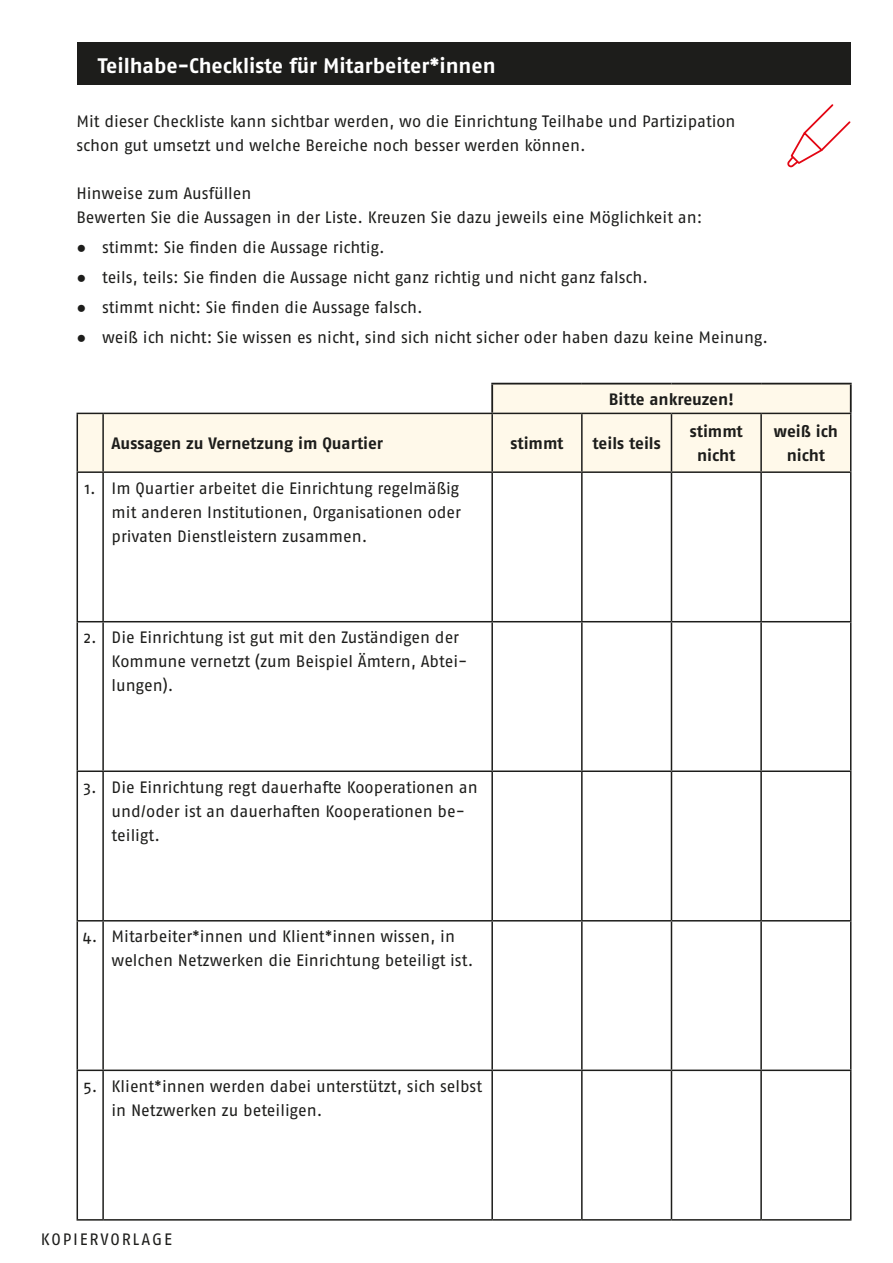
<style>
.page{position:relative;width:893px;height:1263px;background:#fff}
.page>*{position:absolute;margin:0;border:0;box-sizing:border-box;transform-origin:0 0}
.Balkentext{font:700 21px "Fago Pro";color:#fff}
.t1{font:16.5px/24px "Fago Pro";letter-spacing:-.005em;color:#1d1d1b}
.t2{font:700 16.5px/24px "Fago Pro";letter-spacing:-.005em;color:#1d1d1b;text-align:center}
.t3{font:16.5px "Fago Pro";letter-spacing:.11em;color:#1d1d1b}
.s1{font-family:"Arial"}
</style>
<div class="page">
<div style="left:77px;top:43px;width:773px;height:42px;background:#1d1d1b"></div>
<svg style="left:77px;top:384px;width:773px;height:87px;fill:#fff9ea"></svg>
<svg style="left:77px;top:413px;width:26px;height:1px"></svg>
<hr style="left:77px;top:414px;width:1px;height:57px;background:#1d1d1b">
<hr style="left:103px;top:413px;width:389px;height:1px;background:#1d1d1b">
<hr style="left:102px;top:414px;width:2px;height:57px;background:#1d1d1b">
<hr style="left:491px;top:414px;width:2px;height:57px;background:#1d1d1b">
<hr style="left:581px;top:414px;width:2px;height:57px;background:#1d1d1b">
<hr style="left:671px;top:414px;width:1px;height:57px;background:#1d1d1b">
<hr style="left:760px;top:414px;width:2px;height:57px;background:#1d1d1b">
<hr style="left:850px;top:414px;width:1px;height:57px;background:#1d1d1b">
<hr style="left:77px;top:471px;width:26px;height:2px;background:#1d1d1b">
<hr style="left:77px;top:473px;width:1px;height:148px;background:#1d1d1b">
<hr style="left:103px;top:471px;width:389px;height:2px;background:#1d1d1b">
<hr style="left:102px;top:473px;width:2px;height:148px;background:#1d1d1b">
<hr style="left:492px;top:471px;width:90px;height:2px;background:#1d1d1b">
<hr style="left:491px;top:473px;width:2px;height:148px;background:#1d1d1b">
<hr style="left:582px;top:471px;width:89px;height:2px;background:#1d1d1b">
<hr style="left:581px;top:473px;width:2px;height:148px;background:#1d1d1b">
<hr style="left:671px;top:471px;width:90px;height:2px;background:#1d1d1b">
<hr style="left:671px;top:473px;width:1px;height:148px;background:#1d1d1b">
<hr style="left:761px;top:471px;width:90px;height:2px;background:#1d1d1b">
<hr style="left:760px;top:473px;width:2px;height:148px;background:#1d1d1b">
<hr style="left:850px;top:473px;width:1px;height:148px;background:#1d1d1b">
<svg style="left:77px;top:621px;width:26px;height:1px"></svg>
<hr style="left:77px;top:622px;width:1px;height:148px;background:#1d1d1b">
<hr style="left:103px;top:621px;width:389px;height:1px;background:#1d1d1b">
<hr style="left:102px;top:622px;width:2px;height:148px;background:#1d1d1b">
<hr style="left:492px;top:621px;width:90px;height:1px;background:#1d1d1b">
<hr style="left:491px;top:622px;width:2px;height:148px;background:#1d1d1b">
<hr style="left:582px;top:621px;width:89px;height:1px;background:#1d1d1b">
<hr style="left:581px;top:622px;width:2px;height:148px;background:#1d1d1b">
<hr style="left:671px;top:621px;width:90px;height:1px;background:#1d1d1b">
<hr style="left:671px;top:622px;width:1px;height:148px;background:#1d1d1b">
<hr style="left:761px;top:621px;width:90px;height:1px;background:#1d1d1b">
<hr style="left:760px;top:622px;width:2px;height:148px;background:#1d1d1b">
<hr style="left:850px;top:622px;width:1px;height:148px;background:#1d1d1b">
<hr style="left:77px;top:770px;width:26px;height:2px;background:#1d1d1b">
<hr style="left:77px;top:772px;width:1px;height:148px;background:#1d1d1b">
<hr style="left:103px;top:770px;width:389px;height:2px;background:#1d1d1b">
<hr style="left:102px;top:772px;width:2px;height:148px;background:#1d1d1b">
<hr style="left:492px;top:770px;width:90px;height:2px;background:#1d1d1b">
<hr style="left:491px;top:772px;width:2px;height:148px;background:#1d1d1b">
<hr style="left:582px;top:770px;width:89px;height:2px;background:#1d1d1b">
<hr style="left:581px;top:772px;width:2px;height:148px;background:#1d1d1b">
<hr style="left:671px;top:770px;width:90px;height:2px;background:#1d1d1b">
<hr style="left:671px;top:772px;width:1px;height:148px;background:#1d1d1b">
<hr style="left:761px;top:770px;width:90px;height:2px;background:#1d1d1b">
<hr style="left:760px;top:772px;width:2px;height:148px;background:#1d1d1b">
<hr style="left:850px;top:772px;width:1px;height:148px;background:#1d1d1b">
<svg style="left:77px;top:920px;width:26px;height:1px"></svg>
<hr style="left:77px;top:921px;width:1px;height:148px;background:#1d1d1b">
<hr style="left:103px;top:920px;width:389px;height:1px;background:#1d1d1b">
<hr style="left:102px;top:921px;width:2px;height:148px;background:#1d1d1b">
<hr style="left:492px;top:920px;width:90px;height:1px;background:#1d1d1b">
<hr style="left:491px;top:921px;width:2px;height:148px;background:#1d1d1b">
<hr style="left:582px;top:920px;width:89px;height:1px;background:#1d1d1b">
<hr style="left:581px;top:921px;width:2px;height:148px;background:#1d1d1b">
<hr style="left:671px;top:920px;width:90px;height:1px;background:#1d1d1b">
<hr style="left:671px;top:921px;width:1px;height:148px;background:#1d1d1b">
<hr style="left:761px;top:920px;width:90px;height:1px;background:#1d1d1b">
<hr style="left:760px;top:921px;width:2px;height:148px;background:#1d1d1b">
<hr style="left:850px;top:921px;width:1px;height:148px;background:#1d1d1b">
<hr style="left:77px;top:1069px;width:26px;height:2px;background:#1d1d1b">
<hr style="left:77px;top:1071px;width:1px;height:148px;background:#1d1d1b">
<hr style="left:103px;top:1069px;width:389px;height:2px;background:#1d1d1b">
<hr style="left:102px;top:1071px;width:2px;height:148px;background:#1d1d1b">
<hr style="left:492px;top:1069px;width:90px;height:2px;background:#1d1d1b">
<hr style="left:491px;top:1071px;width:2px;height:148px;background:#1d1d1b">
<hr style="left:582px;top:1069px;width:89px;height:2px;background:#1d1d1b">
<hr style="left:581px;top:1071px;width:2px;height:148px;background:#1d1d1b">
<hr style="left:671px;top:1069px;width:90px;height:2px;background:#1d1d1b">
<hr style="left:671px;top:1071px;width:1px;height:148px;background:#1d1d1b">
<hr style="left:761px;top:1069px;width:90px;height:2px;background:#1d1d1b">
<hr style="left:760px;top:1071px;width:2px;height:148px;background:#1d1d1b">
<hr style="left:850px;top:1071px;width:1px;height:148px;background:#1d1d1b">
<svg style="left:77px;top:1219px;width:26px;height:1px"></svg>
<hr style="left:103px;top:1219px;width:389px;height:1px;background:#1d1d1b">
<hr style="left:492px;top:1219px;width:90px;height:1px;background:#1d1d1b">
<hr style="left:582px;top:1219px;width:89px;height:1px;background:#1d1d1b">
<hr style="left:671px;top:1219px;width:90px;height:1px;background:#1d1d1b">
<hr style="left:761px;top:1219px;width:90px;height:1px;background:#1d1d1b">
<hr style="left:492px;top:413px;width:90px;height:1px;background:#1d1d1b">
<hr style="left:582px;top:413px;width:89px;height:1px;background:#1d1d1b">
<hr style="left:671px;top:413px;width:90px;height:1px;background:#1d1d1b">
<hr style="left:761px;top:413px;width:90px;height:1px;background:#1d1d1b">
<hr style="left:491px;top:383px;width:91px;height:1px;background:#1d1d1b">
<hr style="left:491px;top:384px;width:2px;height:29px;background:#1d1d1b">
<hr style="left:582px;top:383px;width:89px;height:1px;background:#1d1d1b">
<hr style="left:671px;top:383px;width:90px;height:1px;background:#1d1d1b">
<hr style="left:761px;top:383px;width:91px;height:1px;background:#1d1d1b">
<hr style="left:850px;top:384px;width:2px;height:29px;background:#1d1d1b">
<svg style="left:788px;top:104px;width:63px;height:64px"></svg>
<p class="Balkentext" style="left:98px;top:53px;width:399px">Teilhabe-Checkliste für Mitarbeiter*innen</p>
<p class="t1" style="left:77px;top:109px;width:660px">Mit dieser Checkliste kann sichtbar werden, wo die Einrichtung Teilhabe und Partizipation schon gut umsetzt und welche Bereiche noch besser werden können.</p>
<p class="t1" style="left:77px;top:181px;width:176px">Hinweise zum Ausfüllen</p>
<p class="t1" style="left:77px;top:205px;width:627px">Bewerten Sie die Aussagen in der Liste. Kreuzen Sie dazu jeweils eine Möglichkeit an:</p>
<p class="t1" style="left:77px;top:235px;width:310px"><span class="s1">●</span> stimmt: Sie finden die Aussage richtig.</p>
<p class="t1" style="left:77px;top:265px;width:573px"><span class="s1">●</span> teils, teils: Sie finden die Aussage nicht ganz richtig und nicht ganz falsch.</p>
<p class="t1" style="left:77px;top:295px;width:348px"><span class="s1">●</span> stimmt nicht: Sie finden die Aussage falsch.</p>
<p class="t1" style="left:77px;top:325px;width:693px"><span class="s1">●</span> weiß ich nicht: Sie wissen es nicht, sind sich nicht sicher oder haben dazu keine Meinung.</p>
<p class="t2" style="left:609px;top:387px;width:127px">Bitte ankreuzen!</p>
<p class="t2" style="left:112px;top:432px;width:273px">Aussagen zu Vernetzung im Quartier</p>
<p class="t2" style="left:511px;top:432px;width:54px">stimmt</p>
<p class="t2" style="left:593px;top:432px;width:70px">teils teils</p>
<p class="t1" style="left:85px;top:476px;width:13px">1.</p>
<p class="t1" style="left:112px;top:476px;width:351px;text-align:justify">Im Quartier arbeitet die Einrichtung regelmäßig mit anderen Institutionen, Organisationen oder privaten Dienstleistern zusammen.</p>
<p class="t2" style="left:690px;top:420px;width:54px">stimmt nicht</p>
<p class="t2" style="left:774px;top:420px;width:66px">weiß ich nicht</p>
<p class="t1" style="left:84px;top:625px;width:15px">2.</p>
<p class="t1" style="left:112px;top:625px;width:357px">Die Einrichtung ist gut mit den Zuständigen der<br>Kommune vernetzt (zum Beispiel Ämtern, Abtei&shy;lungen).</p>
<p class="t1" style="left:84px;top:775px;width:15px">3.</p>
<p class="t1" style="left:112px;top:775px;width:368px">Die Einrichtung regt dauerhafte Kooperationen an und/oder ist an dauerhaften Kooperationen be&shy;teiligt.</p>
<p class="t1" style="left:83px;top:925px;width:16px">4.</p>
<p class="t1" style="left:112px;top:925px;width:363px">Mitarbeiter*innen und Klient*innen wissen, in welchen Netzwerken die Einrichtung beteiligt ist.</p>
<p class="t1" style="left:83px;top:1074px;width:16px">5.</p>
<p class="t1" style="left:112px;top:1074px;width:372px">Klient*innen werden dabei unterstützt, sich selbst in Netzwerken zu beteiligen.</p>
<p class="t3" style="left:41px;top:1229px;width:132px">KOPIERVORLAGE</p>
</div>
